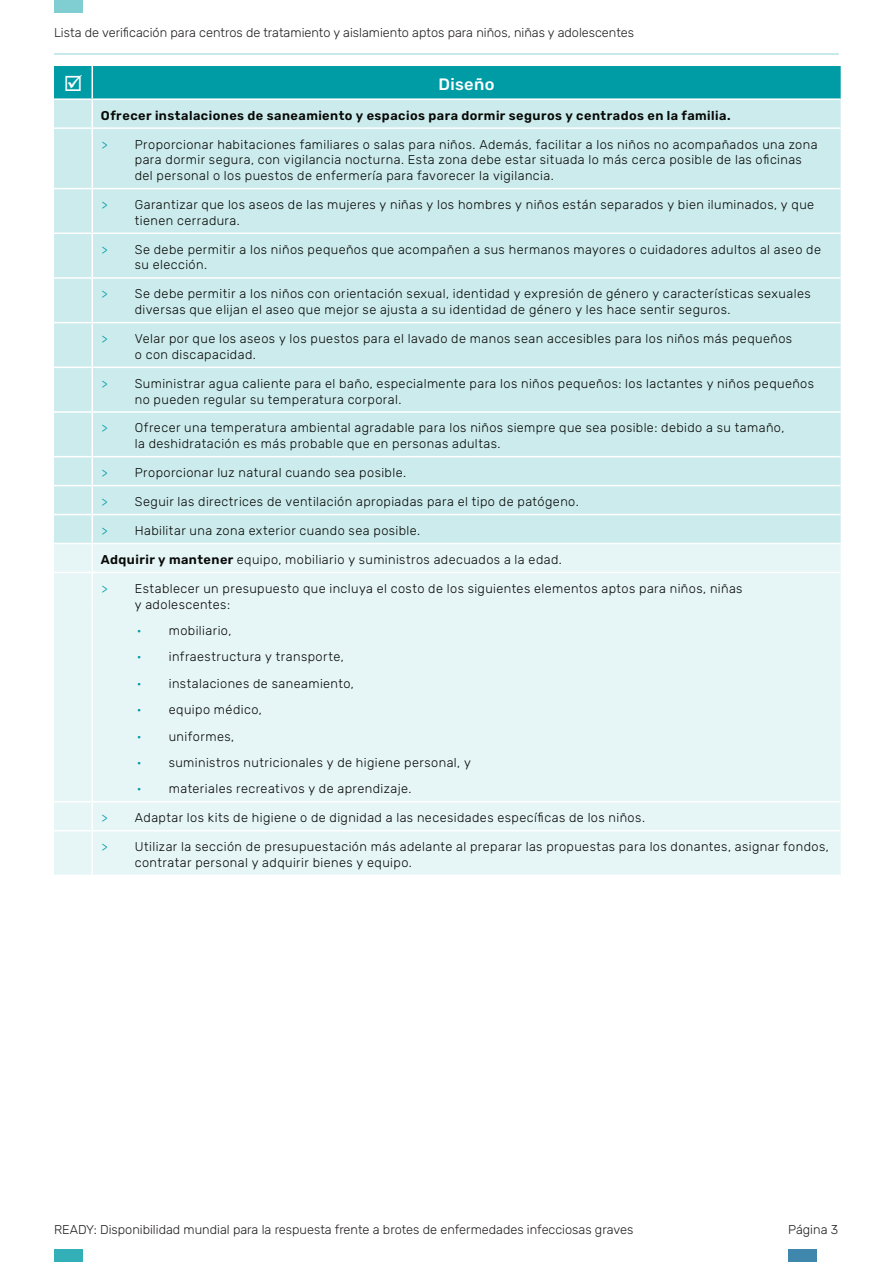
<style>
.page{position:relative;width:893px;height:1263px;background:#fff}
.page>*{position:absolute;margin:0;border:0;box-sizing:border-box;transform-origin:0 0}
.Acronyms{font:500 16.5px "Rubik";letter-spacing:.025em;color:#fff}
.Acronyms-2{font:300 12.75px/15.8px "Rubik";letter-spacing:.035em;color:#070906}
.t1{font:300 12.75px "Rubik";color:#231f20}
.Acronyms-3{font:600 12.75px "Rubik";letter-spacing:.035em;color:#070906}
.s1{color:#009ca6}
.s2{font-weight:600}
</style>
<div class="page">
<div style="left:54px;top:1249px;width:28px;height:13px;background:#33afb7"></div>
<div style="left:788px;top:1249px;width:28px;height:13px;background:#3f87ad"></div>
<div style="left:54px;top:0;width:28px;height:13px;background:#80cdd2"></div>
<hr style="left:54px;top:53px;width:785px;height:2px;background:#009ca6">
<div style="left:54px;top:129px;width:787px;height:414px;background:#ccebed"></div>
<div style="left:54px;top:544px;width:787px;height:331px;background:#e6f5f6"></div>
<hr style="left:92px;top:129px;width:1px;height:59px;background:#fff">
<hr style="left:92px;top:189px;width:1px;height:43px;background:#fff">
<hr style="left:92px;top:234px;width:1px;height:43px;background:#fff">
<hr style="left:92px;top:279px;width:1px;height:43px;background:#fff">
<hr style="left:92px;top:323px;width:1px;height:44px;background:#fff">
<hr style="left:92px;top:368px;width:1px;height:43px;background:#fff">
<hr style="left:92px;top:413px;width:1px;height:43px;background:#fff">
<hr style="left:54px;top:188px;width:38px;height:1px;background:#fff">
<hr style="left:92px;top:188px;width:749px;height:1px;background:#fff">
<hr style="left:54px;top:232px;width:38px;height:2px;background:#fff">
<hr style="left:92px;top:232px;width:749px;height:2px;background:#fff">
<hr style="left:54px;top:277px;width:38px;height:2px;background:#fff">
<hr style="left:92px;top:277px;width:749px;height:2px;background:#fff">
<hr style="left:54px;top:322px;width:38px;height:1px;background:#fff">
<hr style="left:92px;top:322px;width:749px;height:1px;background:#fff">
<hr style="left:54px;top:367px;width:38px;height:1px;background:#fff">
<hr style="left:92px;top:367px;width:749px;height:1px;background:#fff">
<hr style="left:54px;top:411px;width:38px;height:2px;background:#fff">
<hr style="left:92px;top:411px;width:749px;height:2px;background:#fff">
<hr style="left:54px;top:456px;width:38px;height:1px;background:#fff">
<hr style="left:92px;top:456px;width:749px;height:1px;background:#fff">
<hr style="left:54px;top:485px;width:38px;height:1px;background:#fff">
<hr style="left:92px;top:485px;width:749px;height:1px;background:#fff">
<hr style="left:54px;top:514px;width:38px;height:1px;background:#fff">
<hr style="left:92px;top:514px;width:749px;height:1px;background:#fff">
<hr style="left:54px;top:572px;width:38px;height:1px;background:#fff">
<hr style="left:92px;top:572px;width:749px;height:1px;background:#fff">
<svg style="left:92px;top:457px;width:1px;height:144px"></svg>
<hr style="left:92px;top:601px;width:1px;height:200px;background:#fff">
<hr style="left:54px;top:801px;width:38px;height:1px;background:#fff">
<hr style="left:92px;top:801px;width:749px;height:1px;background:#fff">
<svg style="left:92px;top:802px;width:1px;height:28px"></svg>
<hr style="left:54px;top:830px;width:38px;height:1px;background:#fff">
<hr style="left:92px;top:830px;width:749px;height:1px;background:#fff">
<hr style="left:92px;top:831px;width:1px;height:44px;background:#fff">
<svg style="left:54px;top:66px;width:787px;height:61px;background:#61c1c7"></svg>
<p class="t1" style="left:54px;top:26px;width:582px">Lista de verificación para centros de tratamiento y aislamiento aptos para niños, niñas y adolescentes</p>
<p class="Acronyms" style="left:438px;top:75px;width:58px">Diseño</p>
<p class="Acronyms-3" style="left:101px;top:108px;width:631px">Ofrecer instalaciones de saneamiento y espacios para dormir seguros y centrados en la familia.</p>
<p class="Acronyms-2" style="left:135px;top:137px;width:684px;text-indent:-33px"><span class="s1">&gt;</span> Proporcionar habitaciones familiares o salas para niños. Además, facilitar a los niños no acompañados una zona para dormir segura, con vigilancia nocturna. Esta zona debe estar situada lo más cerca posible de las oficinas del personal o los puestos de enfermería para favorecer la vigilancia.</p>
<p class="Acronyms-2" style="left:135px;top:197px;width:681px;text-indent:-33px"><span class="s1">&gt;</span> Garantizar que los aseos de las mujeres y niñas y los hombres y niños están separados y bien iluminados, y que tienen cerradura.</p>
<p class="Acronyms-2" style="left:135px;top:242px;width:688px;text-indent:-33px"><span class="s1">&gt;</span> Se debe permitir a los niños pequeños que acompañen a sus hermanos mayores o cuidadores adultos al aseo de su elección.</p>
<p class="Acronyms-2" style="left:135px;top:286px;width:677px;text-indent:-33px"><span class="s1">&gt;</span> Se debe permitir a los niños con orientación sexual, identidad y expresión de género y características sexuales diversas que elijan el aseo que mejor se ajusta a su identidad de género y les hace sentir seguros.</p>
<p class="Acronyms-2" style="left:135px;top:331px;width:659px;text-indent:-33px"><span class="s1">&gt;</span> Velar por que los aseos y los puestos para el lavado de manos sean accesibles para los niños más pequeños o con discapacidad.</p>
<p class="Acronyms-2" style="left:135px;top:376px;width:681px;text-indent:-33px"><span class="s1">&gt;</span> Suministrar agua caliente para el baño, especialmente para los niños pequeños: los lactantes y niños pequeños no pueden regular su temperatura corporal.</p>
<p class="Acronyms-2" style="left:135px;top:420px;width:651px;text-indent:-33px"><span class="s1">&gt;</span> Ofrecer una temperatura ambiental agradable para los niños siempre que sea posible: debido a su tamaño, la deshidratación es más probable que en personas adultas.</p>
<p class="Acronyms-2" style="left:101px;top:465px;width:306px"><span class="s1">&gt;</span> Proporcionar luz natural cuando sea posible.</p>
<p class="Acronyms-2" style="left:101px;top:494px;width:479px"><span class="s1">&gt;</span> Seguir las directrices de ventilación apropiadas para el tipo de patógeno.</p>
<p class="Acronyms-2" style="left:101px;top:523px;width:320px"><span class="s1">&gt;</span> Habilitar una zona exterior cuando sea posible.</p>
<p class="Acronyms-2" style="left:101px;top:552px;width:463px"><span class="s2">Adquirir y mantener</span> equipo, mobiliario y suministros adecuados a la edad.</p>
<p class="Acronyms-2" style="left:135px;top:581px;width:609px;text-indent:-33px"><span class="s1">&gt;</span> Establecer un presupuesto que incluya el costo de los siguientes elementos aptos para niños, niñas y adolescentes:</p>
<p class="Acronyms-2" style="left:137px;top:623px;width:96px"><span class="s1">•</span> mobiliario,</p>
<p class="Acronyms-2" style="left:137px;top:649px;width:209px"><span class="s1">•</span> infraestructura y transporte,</p>
<p class="Acronyms-2" style="left:137px;top:676px;width:219px"><span class="s1">•</span> instalaciones de saneamiento,</p>
<p class="Acronyms-2" style="left:137px;top:702px;width:127px"><span class="s1">•</span> equipo médico,</p>
<p class="Acronyms-2" style="left:137px;top:728px;width:99px"><span class="s1">•</span> uniformes,</p>
<p class="Acronyms-2" style="left:137px;top:755px;width:336px"><span class="s1">•</span> suministros nutricionales y de higiene personal, y</p>
<p class="Acronyms-2" style="left:137px;top:781px;width:276px"><span class="s1">•</span> materiales recreativos y de aprendizaje.</p>
<p class="Acronyms-2" style="left:101px;top:810px;width:545px"><span class="s1">&gt;</span> Adaptar los kits de higiene o de dignidad a las necesidades específicas de los niños.</p>
<p class="Acronyms-2" style="left:135px;top:839px;width:695px;text-indent:-33px"><span class="s1">&gt;</span> Utilizar la sección de presupuestación más adelante al preparar las propuestas para los donantes, asignar fondos, contratar personal y adquirir bienes y equipo.</p>
<p class="t1" style="left:54px;top:1223px;width:581px">READY: Disponibilidad mundial para la respuesta frente a brotes de enfermedades infecciosas graves</p>
<p class="t1" style="left:788px;top:1223px;width:51px">Página 3</p>
</div>
